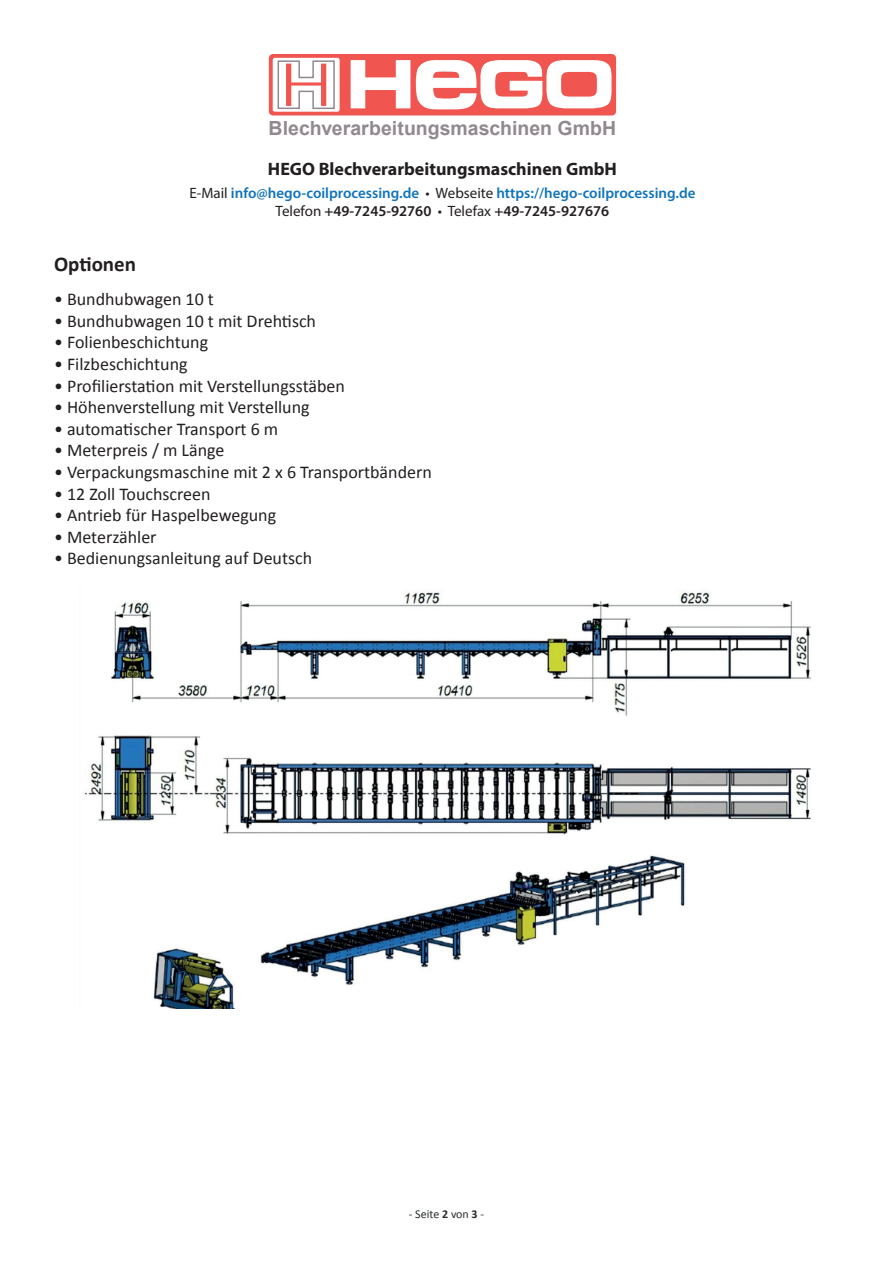
<style>
.page{position:relative;width:893px;height:1263px;background:#fff}
.page>*{position:absolute;margin:0;border:0;box-sizing:border-box;transform-origin:0 0}
.t1{font:700 21px "Calibri";color:#231f20}
.t2{font:700 19.5px "Arial";color:#928990}
.t3{font:18px "Calibri";color:#231f20}
.t4{font:700 18px "Myriad Pro";color:#231f20}
.t5{font:600 15px/18px "Myriad Pro";color:#1074bc;text-align:center}
.t6{font:12px "Calibri";color:#292d2f}
.s1{font-weight:400;color:#231f20}
.s2{color:#231f20}
.s3{font-weight:700}
</style>
<div class="page">
<div style="left:269px;top:54px;width:347px;height:62px;background:#f05550;border-radius:4px"></div>
<div style="left:273px;top:58px;width:67px;height:54px;background:#fff;border-radius:2px"></div>
<svg style="left:277px;top:60px;width:58px;height:49px"></svg>
<svg style="left:351px;top:60px;width:261px;height:50px"></svg>
<img style="left:84px;top:592px;width:727px;height:417px">
<p class="t2" style="left:269px;top:116px;width:349px">Blechverarbeitungsmaschinen GmbH</p>
<p class="t4" style="left:268px;top:158px;width:351px">HEGO Blechverarbeitungsmaschinen GmbH</p>
<p class="t5" style="left:189px;top:183px;width:508px"><span class="s1">E-Mail</span> info@hego-coilprocessing.de <span class="s1">• Webseite</span> https://hego-coilprocessing.de<br><span class="s1">Telefon</span> <span class="s2">+49-7245-92760</span> <span class="s1">• Telefax</span> <span class="s2">+49-7245-927676</span></p>
<p class="t1" style="left:54px;top:249px;width:84px">Optionen</p>
<p class="t3" style="left:54px;top:288px;width:161px">• Bundhubwagen 10 t</p>
<p class="t3" style="left:54px;top:310px;width:264px">• Bundhubwagen 10 t mit Drehtisch</p>
<p class="t3" style="left:54px;top:331px;width:156px">• Folienbeschichtung</p>
<p class="t3" style="left:54px;top:353px;width:135px">• Filzbeschichtung</p>
<p class="t3" style="left:54px;top:374px;width:292px">• Profilierstation mit Verstellungsstäben</p>
<p class="t3" style="left:54px;top:396px;width:257px">• Höhenverstellung mit Verstellung</p>
<p class="t3" style="left:54px;top:418px;width:226px">• automatischer Transport 6 m</p>
<p class="t3" style="left:54px;top:439px;width:172px">• Meterpreis / m Länge</p>
<p class="t3" style="left:54px;top:461px;width:379px">• Verpackungsmaschine mit 2 x 6 Transportbändern</p>
<p class="t3" style="left:54px;top:482px;width:158px">• 12 Zoll Touchscreen</p>
<p class="t3" style="left:54px;top:504px;width:224px">• Antrieb für Haspelbewegung</p>
<p class="t3" style="left:54px;top:526px;width:104px">• Meterzähler</p>
<p class="t3" style="left:54px;top:547px;width:260px">• Bedienungsanleitung auf Deutsch</p>
<p class="t6" style="left:409px;top:1206px;width:77px">- Seite <span class="s3">2</span> von <span class="s3">3</span> -</p>
</div>
